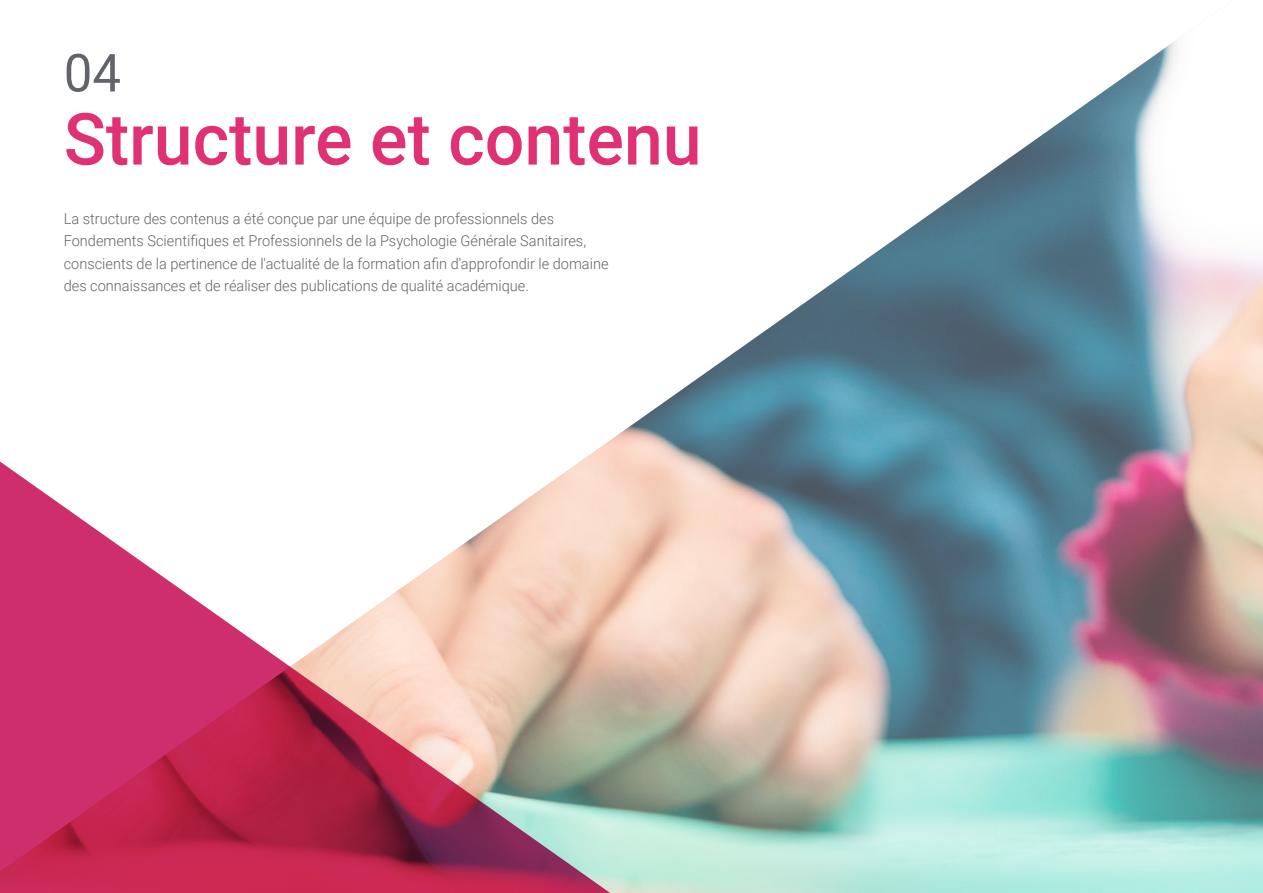
<style>
.page{position:relative;width:1263px;height:893px;background:#fff}
.page>*{position:absolute;margin:0;border:0;box-sizing:border-box;transform-origin:0 0}
.t1{font:500 72px "Roboto";color:#df3174}
.t2{font:52.5px "Roboto";color:#61646a}
.t3{font:300 15px/22.5px "Roboto";color:#61646a}
</style>
<div class="page">
<img style="left:602px;top:38px;width:661px;height:855px">
<svg style="left:0;top:446px;width:640px;height:447px"></svg>
<h2 class="t2" style="left:64px;top:36px;width:59px">04</h2>
<h1 class="t1" style="left:64px;top:89px;width:639px">Structure et contenu</h1>
<p class="t3" style="left:64px;top:207px;width:546px">La structure des contenus a été conçue par une équipe de professionnels des Fondements Scientifiques et Professionnels de la Psychologie Générale Sanitaires, conscients de la pertinence de l'actualité de la formation afin d'approfondir le domaine des connaissances et de réaliser des publications de qualité académique.</p>
</div>
